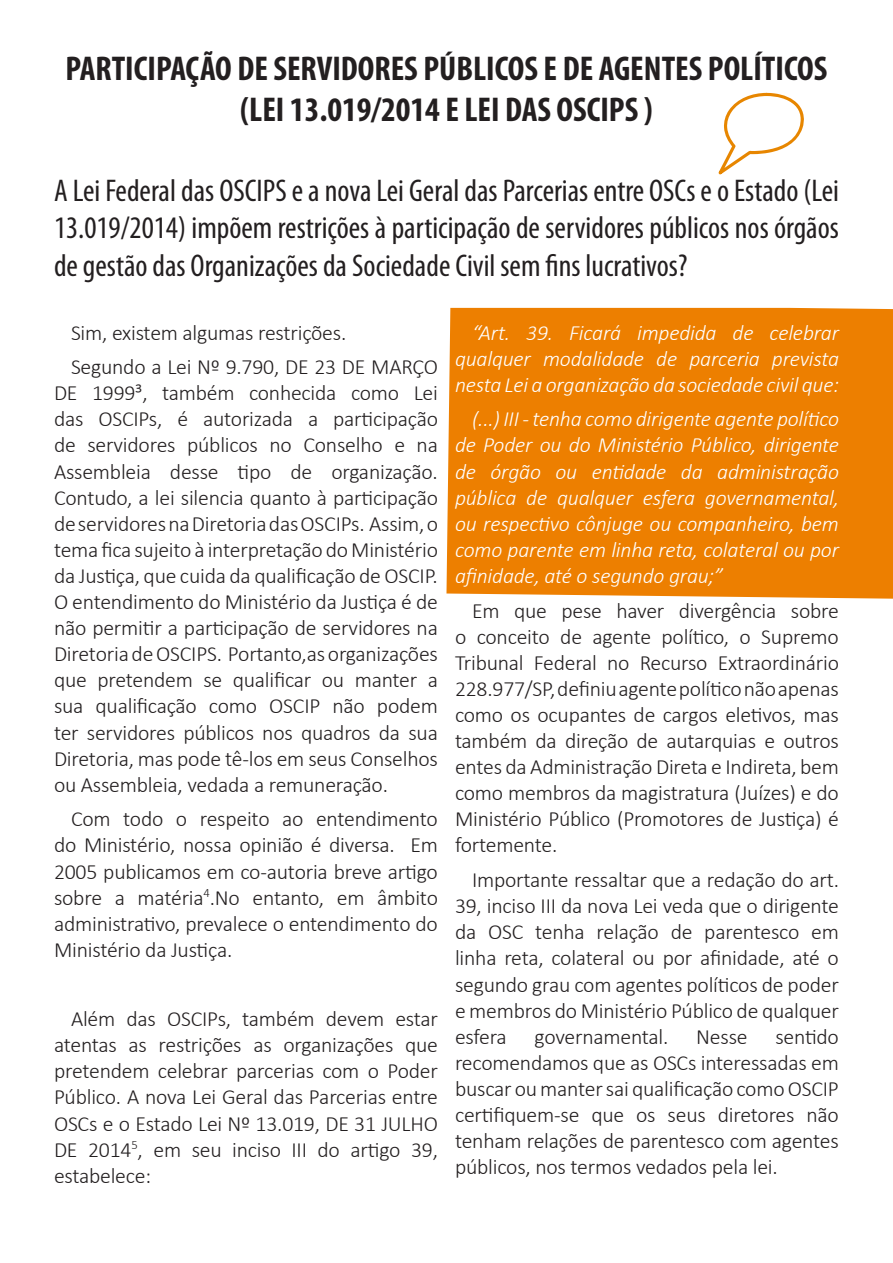
<style>
.page{position:relative;width:893px;height:1263px;background:#fff}
.page>*{position:absolute;margin:0;border:0;box-sizing:border-box;transform-origin:0 0}
.t1{font:700 condensed 34.5px/41.4px "Myriad Pro";color:#231f20;text-align:center}
.t2{font:condensed 31.5px/37.8px "Myriad Pro";color:#231f20;text-align:justify}
.t3{font:300 21.75px/26.1px "Calibri";letter-spacing:-.01em;color:#231f20;text-align:justify}
.t4{font:italic 300 21.75px/26.1px "Calibri";letter-spacing:-.01em;color:#fff;text-align:justify}
</style>
<div class="page">
<div style="left:446px;top:308px;width:447px;height:291px;background:#ed7f00"></div>
<svg style="left:718px;top:93px;width:86px;height:82px"></svg>
<h1 class="t1" style="left:66px;top:47px;width:763px">PARTICIPAÇÃO DE SERVIDORES PÚBLICOS E DE AGENTES POLÍTICOS (LEI 13.019/2014 E LEI DAS OSCIPS )</h1>
<h2 class="t2" style="left:54px;top:171px;width:787px">A Lei Federal das OSCIPS e a nova Lei Geral das Parcerias entre OSCs e o Estado (Lei 13.019/2014) impõem restrições à participação de servidores públicos nos órgãos de gestão das Organizações da Sociedade Civil sem fins lucrativos?</h2>
<p class="t3" style="left:71px;top:315px;width:368px;line-height:34.7px">Sim, existem algumas restrições.<br>Segundo a Lei Nº 9.790, DE 23 DE MARÇO</p>
<p class="t3" style="left:54px;top:380px;width:385px">DE 1999³, também conhecida como Lei das OSCIPs, é autorizada a participação de servidores públicos no Conselho e na Assembleia desse tipo de organização.<br>Contudo, a lei silencia quanto à participação de servidores na Diretoria das OSCIPs. Assim, o tema fica sujeito à interpretação do Ministério da Justiça, que cuida da qualificação de OSCIP.<br>O entendimento do Ministério da Justiça é de não permitir a participação de servidores na Diretoria de OSCIPS. Portanto,as organizações que pretendem se qualificar ou manter a sua qualificação como OSCIP não podem ter servidores públicos nos quadros da sua Diretoria, mas pode tê-los em seus Conselhos ou Assembleia, vedada a remuneração.</p>
<p class="t3" style="left:54px;top:806px;width:385px;text-indent:17px">Com todo o respeito ao entendimento do Ministério, nossa opinião é diversa. Em 2005 publicamos em co-autoria breve artigo sobre a matéria<sup>4</sup>.No entanto, em âmbito administrativo, prevalece o entendimento do Ministério da Justiça.</p>
<p class="t3" style="left:54px;top:1006px;width:385px;text-indent:17px">Além das OSCIPs, também devem estar atentas as restrições as organizações que pretendem celebrar parcerias com o Poder Público. A nova Lei Geral das Parcerias entre OSCs e o Estado Lei Nº 13.019, DE 31 JULHO DE 2014<sup>5</sup>, em seu inciso III do artigo 39, estabelece:</p>
<p class="t4" style="left:455px;top:319px;width:386px;text-indent:17px">“Art. 39. Ficará impedida de celebrar qualquer modalidade de parceria prevista nesta Lei a organização da sociedade civil que:</p>
<p class="t4" style="left:455px;top:406px;width:386px;text-indent:17px">(...) III - tenha como dirigente agente político de Poder ou do Ministério Público, dirigente de órgão ou entidade da administração pública de qualquer esfera governamental, ou respectivo cônjuge ou companheiro, bem como parente em linha reta, colateral ou por afinidade, até o segundo grau;”</p>
<p class="t3" style="left:455px;top:597px;width:385px;text-indent:17px">Em que pese haver divergência sobre o conceito de agente político, o Supremo Tribunal Federal no Recurso Extraordinário 228.977/SP, definiu agente político não apenas como os ocupantes de cargos eletivos, mas também da direção de autarquias e outros entes da Administração Direta e Indireta, bem como membros da magistratura (Juízes) e do Ministério Público (Promotores de Justiça) é fortemente.</p>
<p class="t3" style="left:455px;top:866px;width:385px;text-indent:17px">Importante ressaltar que a redação do art.<br>39, inciso III da nova Lei veda que o dirigente da OSC tenha relação de parentesco em linha reta, colateral ou por afinidade, até o segundo grau com agentes políticos de poder e membros do Ministério Público de qualquer esfera</p>
<p class="t3" style="left:535px;top:1023px;width:135px">governamental.</p>
<p class="t3" style="left:696px;top:1023px;width:53px">Nesse</p>
<p class="t3" style="left:455px;top:1023px;width:385px;text-indent:320px">sentido recomendamos que as OSCs interessadas em buscar ou manter sai qualificação como OSCIP certifiquem-se que os seus diretores não tenham relações de parentesco com agentes públicos, nos termos vedados pela lei.</p>
</div>
